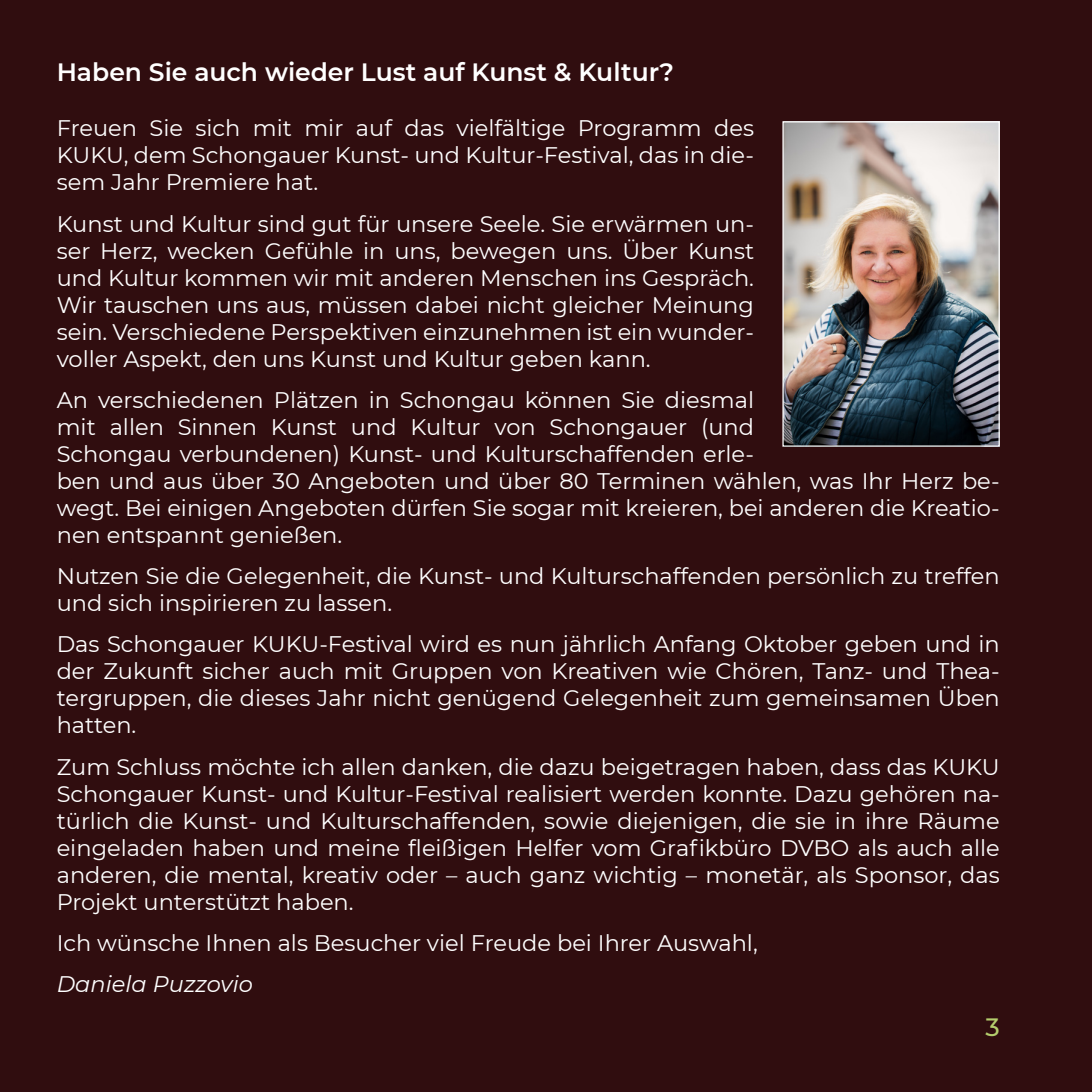
<style>
.page{position:relative;width:1092px;height:1092px;background:#fff}
.page>*{position:absolute;margin:0;border:0;box-sizing:border-box;transform-origin:0 0}
.t1{font:600 25px "Montserrat";color:#fff}
.t2{font:500 25px "Montserrat";color:#b4cd6d}
.t3{font:22.5px/27px "Montserrat";color:#fff;text-align:justify}
.t4{font:italic 22.5px "Montserrat";color:#fff}
</style>
<div class="page">
<div style="left:0;top:0;width:1091px;height:1091px;background:#300d0f"></div>
<img style="left:784px;top:123px;width:213px;height:321px">
<div style="left:782px;top:121px;width:217px;height:325px;border:1px solid #fff"></div>
<p class="t1" style="left:57px;top:54px;width:619px">Haben Sie auch wieder Lust auf Kunst &amp; Kultur?</p>
<p class="t3" style="left:57px;top:114px;width:699px">Freuen Sie sich mit mir auf das vielfältige Programm des KUKU, dem Schongauer Kunst- und Kultur-Festival, das in die&shy;sem Jahr Premiere hat.</p>
<p class="t3" style="left:57px;top:209px;width:699px">Kunst und Kultur sind gut für unsere Seele. Sie erwärmen un&shy;ser Herz, wecken Gefühle in uns, bewegen uns. Über Kunst und Kultur kommen wir mit anderen Menschen ins Gespräch.<br>Wir tauschen uns aus, müssen dabei nicht gleicher Meinung sein. Verschiedene Perspektiven einzunehmen ist ein wunder&shy;voller Aspekt, den uns Kunst und Kultur geben kann.</p>
<p class="t3" style="left:57px;top:385px;width:944px;text-align:left">An verschiedenen Plätzen in Schongau können Sie diesmal<br>mit allen Sinnen Kunst und Kultur von Schongauer (und<br>Schongau verbundenen) Kunst- und Kulturschaffenden erle-<br>ben und aus über 30 Angeboten und über 80 Terminen wählen, was Ihr Herz be&shy;wegt. Bei einigen Angeboten dürfen Sie sogar mit kreieren, bei anderen die Kreatio&shy;nen entspannt genießen.</p>
<p class="t3" style="left:57px;top:561px;width:944px">Nutzen Sie die Gelegenheit, die Kunst- und Kulturschaffenden persönlich zu treffen und sich inspirieren zu lassen.</p>
<p class="t3" style="left:57px;top:630px;width:944px">Das Schongauer KUKU-Festival wird es nun jährlich Anfang Oktober geben und in der Zukunft sicher auch mit Gruppen von Kreativen wie Chören, Tanz- und Thea&shy;tergruppen, die dieses Jahr nicht genügend Gelegenheit zum gemeinsamen Üben hatten.</p>
<p class="t3" style="left:57px;top:752px;width:944px">Zum Schluss möchte ich allen danken, die dazu beigetragen haben, dass das KUKU Schongauer Kunst- und Kultur-Festival realisiert werden konnte. Dazu gehören na&shy;türlich die Kunst- und Kulturschaffenden, sowie diejenigen, die sie in ihre Räume eingeladen haben und meine fleißigen Helfer vom Grafikbüro DVBO als auch alle anderen, die mental, kreativ oder – auch ganz wichtig – monetär, als Sponsor, das Projekt unterstützt haben.</p>
<p class="t3" style="left:57px;top:928px;width:702px">Ich wünsche Ihnen als Besucher viel Freude bei Ihrer Auswahl,</p>
<p class="t4" style="left:57px;top:968px;width:198px">Daniela Puzzovio</p>
<p class="t2" style="left:985px;top:1009px;width:16px">3</p>
</div>
